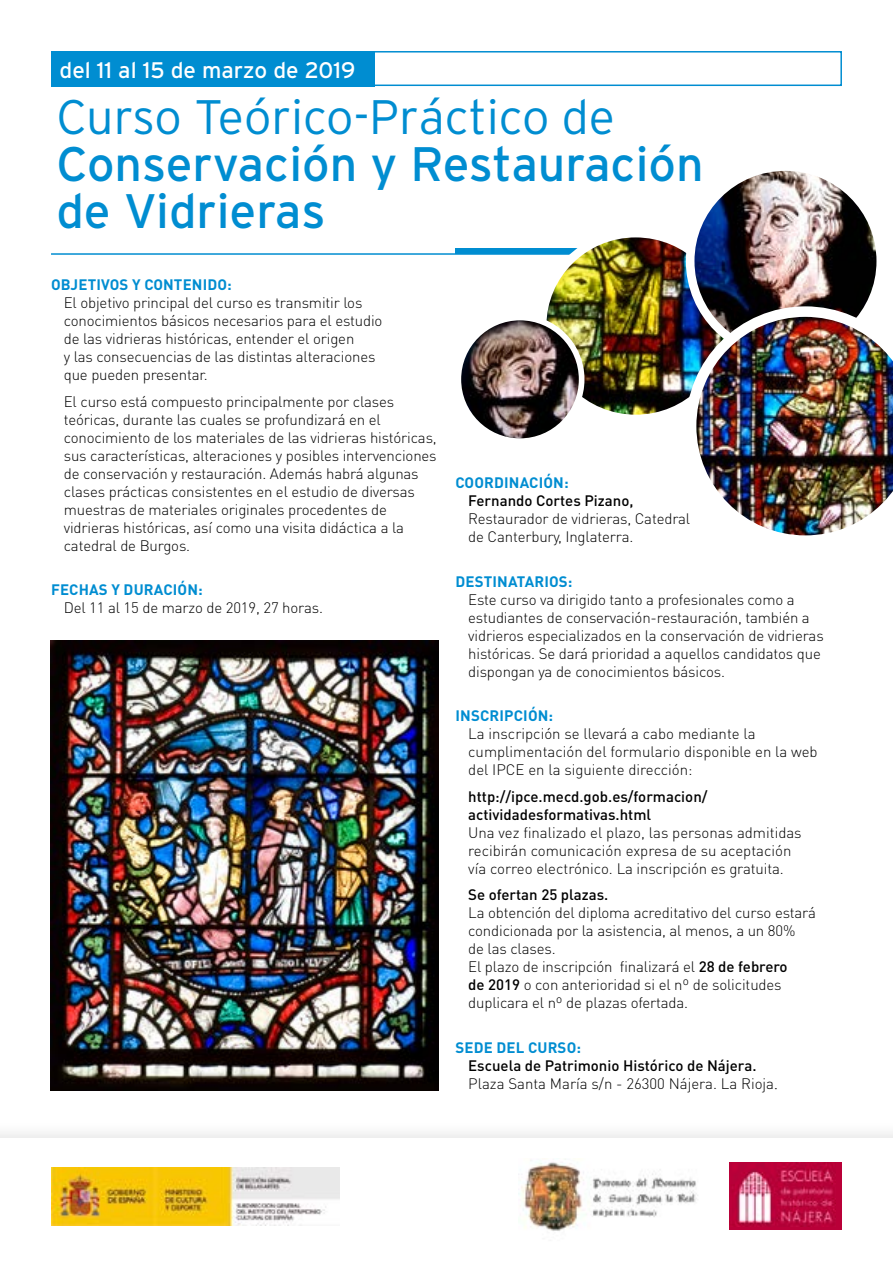
<style>
.page{position:relative;width:893px;height:1263px;background:#fff}
.page>*{position:absolute;margin:0;border:0;box-sizing:border-box;transform-origin:0 0}
.t1{font:48.3px/47.1px "Interstate";color:#008dd1}
.t2{font:300 48.3px "Interstate";color:#008dd1}
.t3{font:22.5px "Interstate";color:#fff}
.t4{font:300 15px/18px "DIN Pro";letter-spacing:-.01em;color:#000}
.t5{font:500 15px/18px "DIN Pro";color:#000}
.t6{font:700 15px "DIN Pro";letter-spacing:.01em;color:#008dd1}
.s1{font-weight:500}
.s2{font-family:"Times New Roman";font-weight:400}
</style>
<div class="page">
<div style="left:332px;top:51px;width:510px;height:35px;border:2px solid #008dd1"></div>
<div style="left:51px;top:51px;width:323px;height:35px;background:#008dd1"></div>
<hr style="left:51px;top:253px;width:791px;height:2px;background:#008dd1">
<div style="left:0;top:1119px;width:893px;height:144px;background:#f9f9f9"></div>
<div style="left:0;top:1138px;width:893px;height:125px;background:#fff"></div>
<div style="left:729px;top:1162px;width:113px;height:68px;background:#b90038"></div>
<img style="left:736px;top:1162px;width:100px;height:64px">
<img style="left:519px;top:1159px;width:178px;height:72px">
<img style="left:52px;top:1167px;width:288px;height:58px">
<div style="left:455px;top:248px;width:387px;height:6px;background:#008dd1"></div>
<img style="left:50px;top:640px;width:388px;height:450px">
<img style="left:542px;top:238px;width:148px;height:176px">
<div style="left:538px;top:229px;width:195px;height:194px;border:8px solid #fff;border-radius:50%"></div>
<img style="left:690px;top:172px;width:185px;height:134px">
<div style="left:686px;top:162px;width:199px;height:198px;border:9px solid #fff;border-radius:50%"></div>
<img style="left:686px;top:306px;width:207px;height:230px">
<img style="left:458px;top:317px;width:124px;height:124px;border-radius:62px">
<div style="left:455px;top:315px;width:129px;height:129px;border:6px solid #fff;border-radius:50%"></div>
<h2 class="t3" style="left:60px;top:57px;width:297px">del 11 al 15 de marzo de 2019</h2>
<h1 class="t2" style="left:56px;top:90px;width:560px">Curso Teórico-Práctico de</h1>
<h1 class="t1" style="left:56px;top:140px;width:649px">Conservación y Restauración de Vidrieras</h1>
<p class="t6" style="left:51px;top:274px;width:182px">OBJETIVOS Y CONTENIDO:</p>
<p class="t4" style="left:64px;top:293px;width:320px">El objetivo principal del curso es transmitir los conocimientos básicos necesarios para el estudio de las vidrieras históricas, entender el origen<br>y las consecuencias de las distintas alteraciones que pueden presentar.</p>
<p class="t4" style="left:64px;top:391px;width:375px">El curso está compuesto principalmente por clases teóricas, durante las cuales se profundizará en el conocimiento de los materiales de las vidrieras históricas, sus características, alteraciones y posibles intervenciones de conservación y restauración. Además habrá algunas clases prácticas consistentes en el estudio de diversas muestras de materiales originales procedentes de vidrieras históricas, así como una visita didáctica a la catedral de Burgos.</p>
<p class="t6" style="left:51px;top:579px;width:153px">FECHAS Y DURACIÓN:</p>
<p class="t4" style="left:64px;top:598px;width:261px">Del 11 al 15 de marzo de 2019, 27 horas.</p>
<p class="t6" style="left:456px;top:472px;width:115px">COORDINACIÓN:</p>
<p class="t5" style="left:468px;top:491px;width:167px">Fernando Cortes Pizano,</p>
<p class="t4" style="left:468px;top:509px;width:223px">Restaurador de vidrieras, Catedral de Canterbury, Inglaterra.</p>
<p class="t6" style="left:456px;top:571px;width:118px">DESTINATARIOS:</p>
<p class="t4" style="left:468px;top:589px;width:357px">Este curso va dirigido tanto a profesionales como a estudiantes de conservación-restauración, también a vidrieros especializados en la conservación de vidrieras históricas. Se dará prioridad a aquellos candidatos que dispongan ya de conocimientos básicos.</p>
<p class="t6" style="left:456px;top:705px;width:99px">INSCRIPCIÓN:</p>
<p class="t4" style="left:468px;top:724px;width:351px">La inscripción se llevará a cabo mediante la cumplimentación del formulario disponible en la web del IPCE en la siguiente dirección:</p>
<p class="t5" style="left:468px;top:786px;width:241px">http://ipce.mecd.gob.es/formacion/ actividadesformativas.html</p>
<p class="t4" style="left:468px;top:822px;width:335px">Una vez finalizado el plazo, las personas admitidas recibirán comunicación expresa de su aceptación vía correo electrónico. La inscripción es gratuita.</p>
<p class="t5" style="left:468px;top:885px;width:142px">Se ofertan 25 plazas.</p>
<p class="t4" style="left:468px;top:903px;width:349px">La obtención del diploma acreditativo del curso estará condicionada por la asistencia, al menos, a un 80%<br>de las clases.<br>El plazo de inscripción finalizará el <span class="s1">28 de febrero<br>de 2019</span> o con anterioridad si el nº de solicitudes duplicara el nº de plazas ofertada.</p>
<p class="t6" style="left:456px;top:1037px;width:127px">SEDE DEL CURSO:</p>
<p class="t4" style="left:468px;top:1055px;width:311px"><span class="s1">Escuela de Patrimonio Histórico de Nájera.<br></span>Plaza Santa María s/n - 26300 Nájera. La Rioja<span class="s2">.</span></p>
</div>
